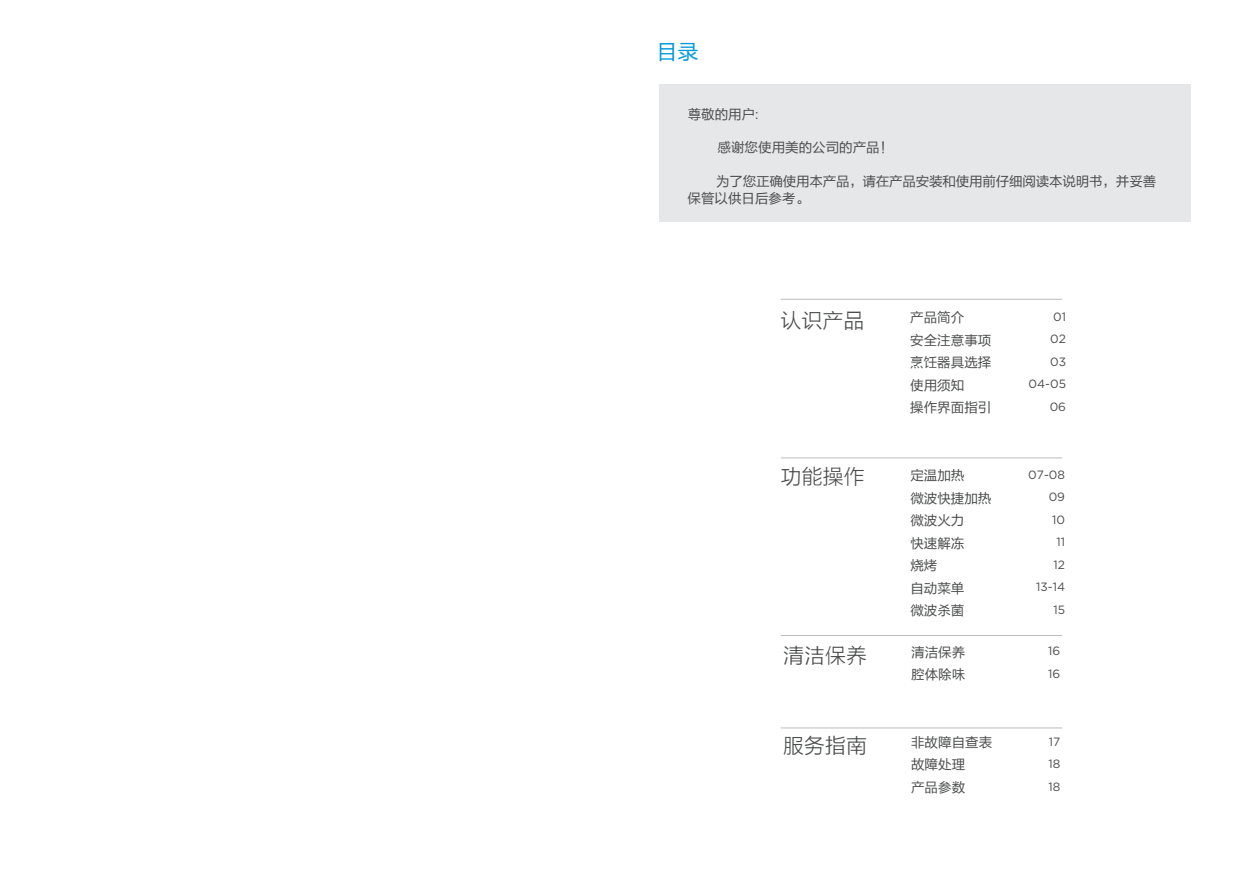
<style>
.page{position:relative;width:1234px;height:893px;background:#fff}
.page>*{position:absolute;margin:0;border:0;box-sizing:border-box;transform-origin:0 0}
.t1{font:21px "FZLTXHK";color:#4b4c4d}
.t2{font:21px "FZLTHK GBK1 0";color:#0099da}
.t3{font:13.5px/22.5px "FZLTHK GBK1 0";color:#4b4c4d}
.t4{font:12px/22.5px "Gotham";color:#4b4c4d;text-align:right}
.s1{font-family:"Gotham"}
</style>
<div class="page">
<div style="left:659px;top:84px;width:531px;height:138px;background:#e6e7e9"></div>
<hr style="left:780px;top:299px;width:281px;height:1px;background:#bcbdc0">
<hr style="left:780px;top:458px;width:281px;height:1px;background:#bcbdc0">
<hr style="left:780px;top:635px;width:281px;height:1px;background:#bcbdc0">
<hr style="left:780px;top:728px;width:281px;height:1px;background:#bcbdc0">
<h1 class="t2" style="left:656px;top:40px;width:43px">目录</h1>
<p class="t3" style="left:687px;top:104px;width:72px">尊敬的用户<span class="s1">:</span></p>
<p class="t3" style="left:717px;top:136px;width:177px">感谢您使用美的公司的产品！</p>
<p class="t3" style="left:687px;top:173px;width:470px;line-height:17px;text-indent:29px">为了您正确使用本产品，请在产品安装和使用前仔细阅读本说明书，并妥善保管以供日后参考。</p>
<h1 class="t1" style="left:780px;top:310px;width:85px">认识产品</h1>
<p class="t3" style="left:910px;top:307px;width:82px">产品简介<br>安全注意事项烹饪器具选择使用须知<br>操作界面指引</p>
<p class="t4" style="left:1028px;top:305px;width:39px">01<br>02<br>03<br>04-05<br>06</p>
<h1 class="t1" style="left:780px;top:465px;width:85px">功能操作</h1>
<h1 class="t1" style="left:782px;top:644px;width:85px">清洁保养</h1>
<p class="t3" style="left:910px;top:464px;width:82px">定温加热<br>微波快捷加热微波火力<br>快速解冻<br>烧烤<br>自动菜单<br>微波杀菌</p>
<p class="t3" style="left:911px;top:641px;width:55px">清洁保养腔体除味</p>
<p class="t4" style="left:1028px;top:463px;width:38px">07-08<br>09<br>10<br>11<br>12<br>13-14<br>15</p>
<p class="t4" style="left:1047px;top:639px;width:14px;text-align:left">16<br>16</p>
<h1 class="t1" style="left:782px;top:734px;width:85px">服务指南</h1>
<p class="t3" style="left:910px;top:731px;width:82px">非故障自查表故障处理<br>产品参数</p>
<p class="t4" style="left:1048px;top:730px;width:13px;text-align:justify">17<br>18<br>18</p>
</div>
